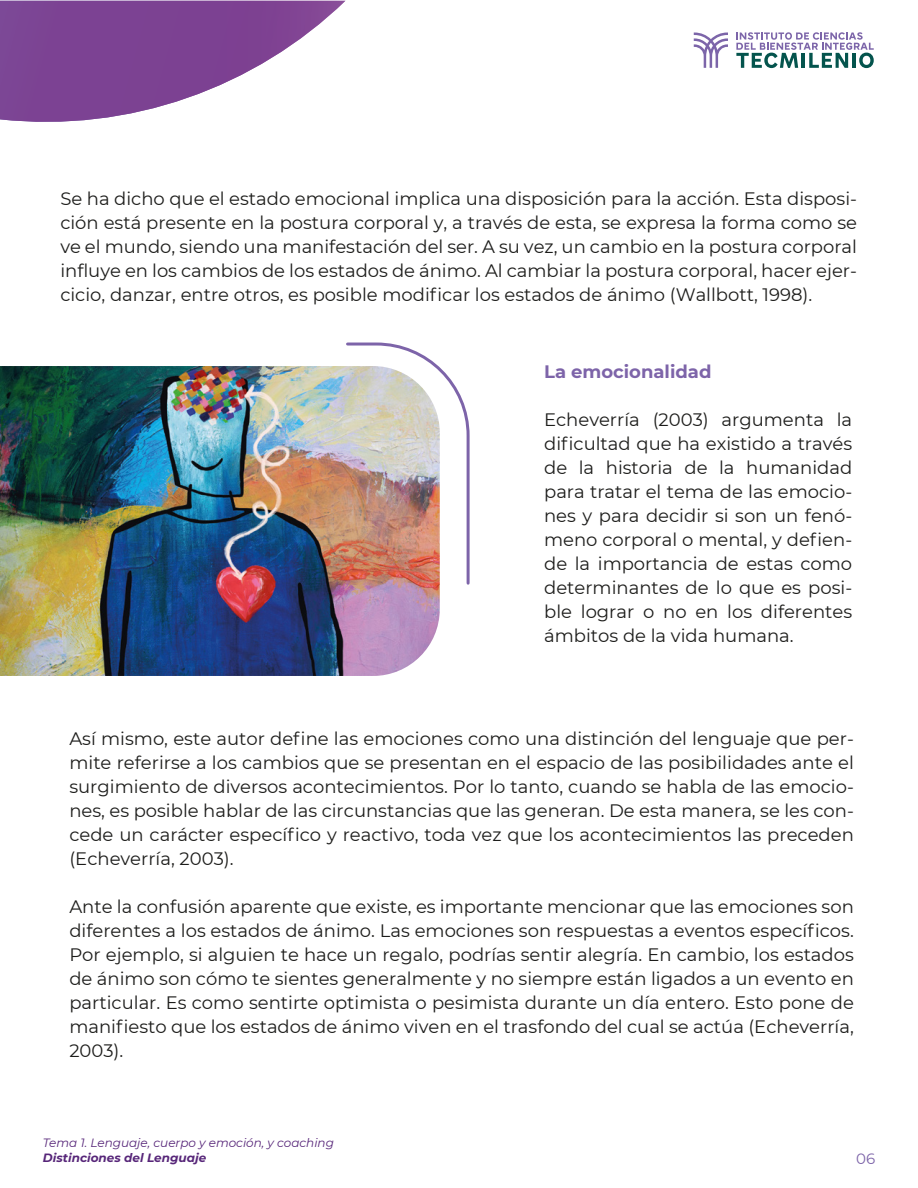
<style>
.page{position:relative;width:918px;height:1188px;background:#fff}
.page>*{position:absolute;margin:0;border:0;box-sizing:border-box;transform-origin:0 0}
.t1{font:18px/24px "Montserrat";color:#1d1d1b;text-align:justify}
.t2{font:700 18px "Montserrat";color:#7d64a9}
.t3{font:15px "Montserrat";color:#7d64a9}
.t4{font:italic 12px "Montserrat";color:#572679}
.t5{font:italic 700 12px "Montserrat";color:#572679}
</style>
<div class="page">
<svg style="left:0;top:1px;width:345px;height:121px"></svg>
<svg style="left:736px;top:32px;width:138px;height:36px"></svg>
<svg style="left:694px;top:33px;width:34px;height:35px"></svg>
<svg style="left:346px;top:342px;width:124px;height:243px"></svg>
<img style="left:0;top:366px;width:440px;height:310px">
<p class="t1" style="left:60px;top:186px;width:798px">Se ha dicho que el estado emocional implica una disposición para la acción. Esta disposi&shy;ción está presente en la postura corporal y, a través de esta, se expresa la forma como se ve el mundo, siendo una manifestación del ser. A su vez, un cambio en la postura corporal influye en los cambios de los estados de ánimo. Al cambiar la postura corporal, hacer ejer&shy;cicio, danzar, entre otros, es posible modificar los estados de ánimo (Wallbott, 1998).</p>
<p class="t2" style="left:544px;top:359px;width:169px">La emocionalidad</p>
<p class="t1" style="left:544px;top:407px;width:310px">Echeverría (2003) argumenta la dificultad que ha existido a través de la historia de la humanidad para tratar el tema de las emocio&shy;nes y para decidir si son un fenó&shy;meno corporal o mental, y defien&shy;de la importancia de estas como determinantes de lo que es posi&shy;ble lograr o no en los diferentes ámbitos de la vida humana.</p>
<p class="t1" style="left:69px;top:726px;width:786px">Así mismo, este autor define las emociones como una distinción del lenguaje que per&shy;mite referirse a los cambios que se presentan en el espacio de las posibilidades ante el surgimiento de diversos acontecimientos. Por lo tanto, cuando se habla de las emocio&shy;nes, es posible hablar de las circunstancias que las generan. De esta manera, se les con&shy;cede un carácter específico y reactivo, toda vez que los acontecimientos las preceden (Echeverría, 2003).</p>
<p class="t1" style="left:69px;top:894px;width:786px">Ante la confusión aparente que existe, es importante mencionar que las emociones son diferentes a los estados de ánimo. Las emociones son respuestas a eventos específicos.<br>Por ejemplo, si alguien te hace un regalo, podrías sentir alegría. En cambio, los estados de ánimo son cómo te sientes generalmente y no siempre están ligados a un evento en particular. Es como sentirte optimista o pesimista durante un día entero. Esto pone de manifiesto que los estados de ánimo viven en el trasfondo del cual se actúa (Echeverría, 2003).</p>
<p class="t4" style="left:43px;top:1135px;width:293px">Tema 1. Lenguaje, cuerpo y emoción, y coaching</p>
<p class="t5" style="left:43px;top:1149px;width:165px">Distinciones del Lenguaje</p>
<p class="t3" style="left:856px;top:1148px;width:21px">06</p>
</div>
